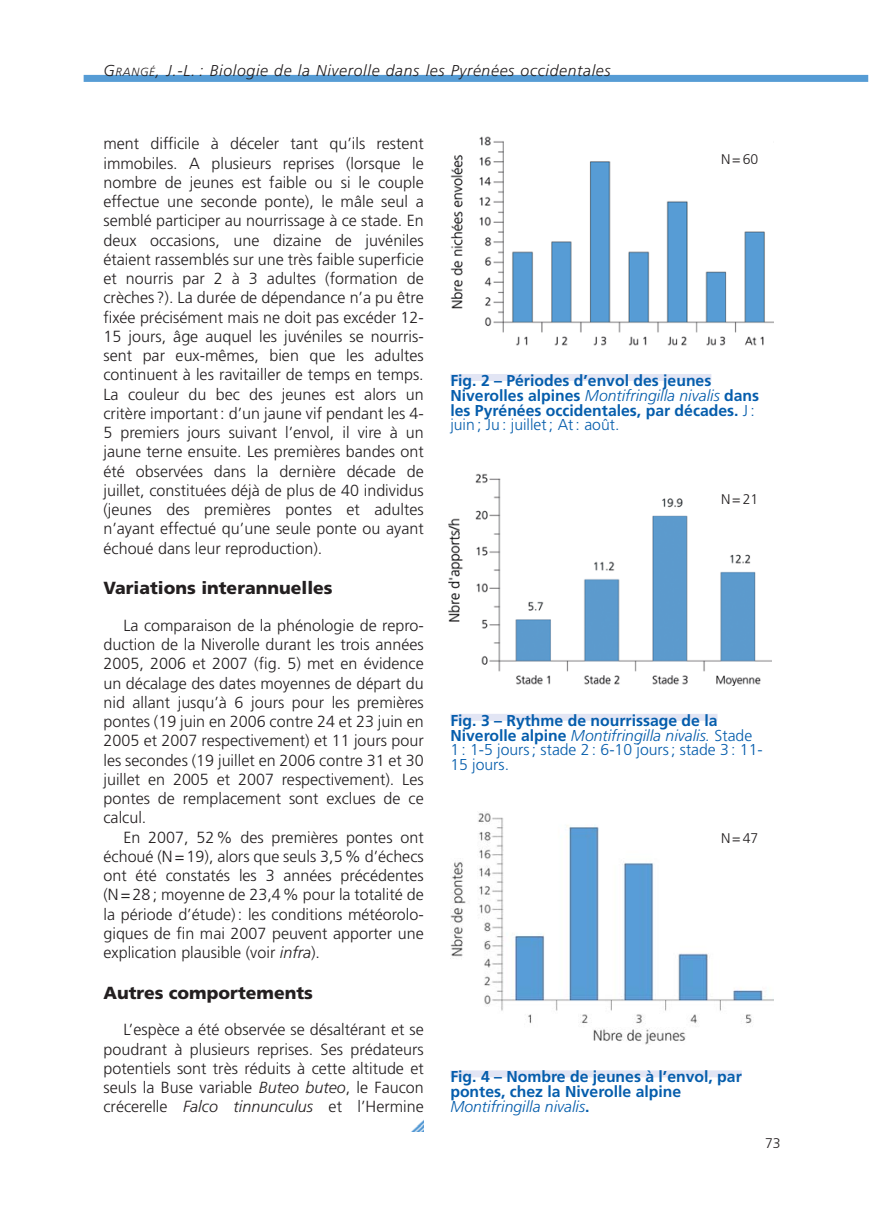
<style>
.page{position:relative;width:874px;height:1221px;background:#fff}
.page>*{position:absolute;margin:0;border:0;box-sizing:border-box;transform-origin:0 0}
.t1{font:900 17.5px "Frutiger";color:#231f20}
.t2{font:300 16.1px/19.2px "Frutiger";color:#231f20;text-align:justify}
.t3{font:700 15.75px/14.9px "Frutiger";color:#055dac}
.t4{font:300 15.75px/14.9px "Frutiger";color:#055dac}
.t5{font:italic 300 15.75px "Frutiger";letter-spacing:.045em;color:#231f20}
.t6{font:300 14px "Frutiger";color:#231f20}
.s1{font-size:11.9px}
.s2{font-style:italic}
.s3{font-weight:300;font-style:italic}
.s4{font-weight:300}
.s5{font-weight:700}
</style>
<div class="page">
<div style="left:84px;top:75px;width:783px;height:7px;background:#569cd5"></div>
<svg style="left:412px;top:1120px;width:11px;height:11px"></svg>
<div style="left:450px;top:374px;width:261px;height:7px;background:#e2e5f4"></div>
<img style="left:450px;top:136px;width:322px;height:210px">
<div style="left:450px;top:713px;width:267px;height:7px;background:#e2e5f4"></div>
<img style="left:448px;top:474px;width:323px;height:211px">
<div style="left:450px;top:1070px;width:291px;height:7px;background:#e2e5f4"></div>
<img style="left:450px;top:813px;width:322px;height:230px">
<p class="t5" style="left:103px;top:64px;width:508px">G<span class="s1">RANGÉ</span>, J.-L. : Biologie de la Niverolle dans les Pyrénées occidentales</p>
<p class="t2" style="left:103px;top:135px;width:321px">ment difficile à déceler tant qu’ils restent immobiles. A plusieurs reprises (lorsque le nombre de jeunes est faible ou si le couple effectue une seconde ponte), le mâle seul a semblé participer au nourrissage à ce stade. En deux occasions, une dizaine de juvéniles étaient rassemblés sur une très faible superficie et nourris par 2 à 3 adultes (formation de crèches?). La durée de dépendance n’a pu être fixée précisément mais ne doit pas excéder 12- 15 jours, âge auquel les juvéniles se nourris&shy;sent par eux-mêmes, bien que les adultes continuent à les ravitailler de temps en temps.<br>La couleur du bec des jeunes est alors un critère important: d’un jaune vif pendant les 4- 5 premiers jours suivant l’envol, il vire à un jaune terne ensuite. Les premières bandes ont été observées dans la dernière décade de juillet, constituées déjà de plus de 40 individus (jeunes des premières pontes et adultes n’ayant effectué qu’une seule ponte ou ayant échoué dans leur reproduction).</p>
<p class="t1" style="left:103px;top:581px;width:230px">Variations interannuelles</p>
<p class="t2" style="left:103px;top:616px;width:321px;text-indent:20px">La comparaison de la phénologie de repro&shy;duction de la Niverolle durant les trois années 2005, 2006 et 2007 (fig. 5) met en évidence un décalage des dates moyennes de départ du nid allant jusqu’à 6 jours pour les premières pontes (19 juin en 2006 contre 24 et 23 juin en 2005 et 2007 respectivement) et 11 jours pour les secondes (19 juillet en 2006 contre 31 et 30 juillet en 2005 et 2007 respectivement). Les pontes de remplacement sont exclues de ce calcul.</p>
<p class="t2" style="left:103px;top:828px;width:321px;text-indent:20px">En 2007, 52% des premières pontes ont échoué (N=19), alors que seuls 3,5% d’échecs ont été constatés les 3 années précédentes (N=28 ; moyenne de 23,4% pour la totalité de la période d’étude) : les conditions météorolo&shy;giques de fin mai 2007 peuvent apporter une explication plausible (voir <span class="s2">infra</span>).</p>
<p class="t1" style="left:103px;top:985px;width:211px">Autres comportements</p>
<p class="t2" style="left:103px;top:1021px;width:321px;text-indent:20px">L’espèce a été observée se désaltérant et se poudrant à plusieurs reprises. Ses prédateurs potentiels sont très réduits à cette altitude et seuls la Buse variable <span class="s2">Buteo buteo</span>, le Faucon crécerelle <span class="s2">Falco tinnunculus</span> et l’Hermine</p>
<p class="t6" style="left:720px;top:153px;width:39px">N=60</p>
<p class="t3" style="left:450px;top:374px;width:310px">Fig. 2 – Périodes d’envol des jeunes Niverolles alpines <span class="s3">Montifringilla nivalis</span> dans les Pyrénées occidentales, par décades. <span class="s4">J: juin ; Ju : juillet ; At : août.</span></p>
<p class="t6" style="left:720px;top:493px;width:39px">N=21</p>
<p class="t4" style="left:450px;top:714px;width:313px"><span class="s5">Fig. 3 – Rythme de nourrissage de la Niverolle alpine</span> <span class="s2">Montifringilla nivalis.</span> Stade 1 : 1-5 jours ; stade 2 : 6-10 jours ; stade 3 : 11- 15 jours.</p>
<p class="t6" style="left:720px;top:832px;width:39px">N=47</p>
<p class="t3" style="left:450px;top:1070px;width:293px">Fig. 4 – Nombre de jeunes à l’envol, par pontes, chez la Niverolle alpine<br><span class="s3">Montifringilla nivalis</span>.</p>
<p class="t6" style="left:764px;top:1137px;width:17px">73</p>
</div>
